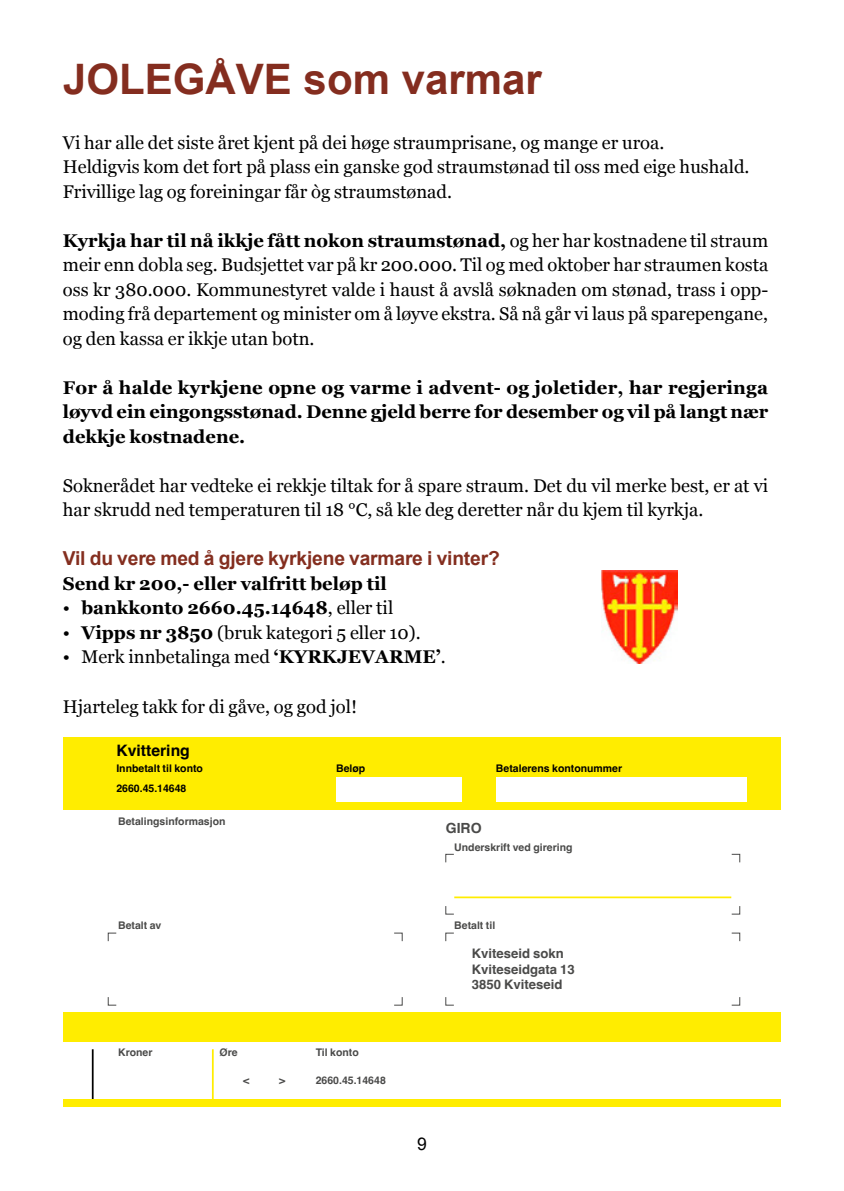
<style>
.page{position:relative;width:844px;height:1191px;background:#fff}
.page>*{position:absolute;margin:0;border:0;box-sizing:border-box;transform-origin:0 0}
.t1{font:700 42px "Arial";color:#842d1f}
.t2{font:700 19.25px "Arial";letter-spacing:-.01em;color:#842e1f}
.t3{font:18.38px/24.5px "Georgia";color:#000}
.t4{font:700 18.38px/24.5px "Georgia";color:#000;text-align:justify}
.t5{font:17.5px "Arial";color:#000}
.t6{font:700 15.75px "Helvetica";color:#000}
.t7{font:700 14px "Helvetica";color:#4a4a49}
.t8{font:700 13.12px/15.8px "Helvetica";color:#4a4a49}
.t9{font:700 10.5px "Helvetica";color:#4a4a49}
.t10{font:700 10.5px "Helvetica";color:#000}
.s1{font-weight:700}
.s2{font-weight:400}
</style>
<div class="page">
<div style="left:63px;top:737px;width:717px;height:73px;background:#ffed00"></div>
<hr style="left:212px;top:1049px;width:2px;height:53px;background:#ffed00">
<hr style="left:92px;top:1049px;width:2px;height:53px;background:#000">
<hr style="left:454px;top:896px;width:277px;height:2px;background:#ffed00">
<div style="left:336px;top:777px;width:125px;height:25px;background:#fff"></div>
<div style="left:496px;top:777px;width:250px;height:25px;background:#fff"></div>
<div style="left:63px;top:1012px;width:717px;height:29px;background:#ffed00"></div>
<div style="left:63px;top:1099px;width:717px;height:7px;background:#ffed00"></div>
<svg style="left:107px;top:932px;width:10px;height:10px"></svg>
<svg style="left:107px;top:997px;width:10px;height:9px"></svg>
<svg style="left:394px;top:997px;width:9px;height:9px"></svg>
<svg style="left:394px;top:932px;width:9px;height:10px"></svg>
<svg style="left:445px;top:853px;width:9px;height:10px"></svg>
<svg style="left:445px;top:906px;width:9px;height:9px"></svg>
<svg style="left:731px;top:906px;width:9px;height:9px"></svg>
<svg style="left:731px;top:853px;width:9px;height:10px"></svg>
<svg style="left:445px;top:932px;width:9px;height:10px"></svg>
<svg style="left:445px;top:997px;width:9px;height:9px"></svg>
<svg style="left:731px;top:997px;width:9px;height:9px"></svg>
<svg style="left:731px;top:932px;width:9px;height:10px"></svg>
<img style="left:601px;top:570px;width:76px;height:93px">
<h1 class="t1" style="left:63px;top:51px;width:480px">JOLEGÅVE som varmar</h1>
<p class="t3" style="left:63px;top:129px;width:688px">Vi har alle det siste året kjent på dei høge straumprisane, og mange er uroa.<br>Heldigvis kom det fort på plass ein ganske god straumstønad til oss med eige hushald.<br>Frivillige lag og foreiningar får òg straumstønad.</p>
<p class="t3" style="left:63px;top:227px;width:707px;text-align:justify"><span class="s1">Kyrkja har til nå ikkje fått nokon straumstønad,</span> og her har kostnadene til straum meir enn dobla seg. Budsjettet var på kr 200.000. Til og med oktober har straumen kosta oss kr 380.000. Kommunestyret valde i haust å avslå søknaden om stønad, trass i opp&shy;moding frå departement og minister om å løyve ekstra. Så nå går vi laus på sparepengane, og den kassa er ikkje utan botn.</p>
<p class="t4" style="left:63px;top:374px;width:706px">For å halde kyrkjene opne og varme i advent- og joletider, har regjeringa løyvd ein eingongsstønad. Denne gjeld berre for desember og vil på langt nær dekkje kostnadene.</p>
<p class="t3" style="left:63px;top:472px;width:706px">Soknerådet har vedteke ei rekkje tiltak for å spare straum. Det du vil merke best, er at vi har skrudd ned temperaturen til 18 °C, så kle deg deretter når du kjem til kyrkja.</p>
<p class="t2" style="left:63px;top:546px;width:438px">Vil du vere med å gjere kyrkjene varmare i vinter?</p>
<p class="t4" style="left:63px;top:570px;width:325px">Send kr 200,- eller valfritt beløp til</p>
<p class="t4" style="left:63px;top:595px;width:332px"><span class="s2">•</span> bankkonto 2660.45.14648<span class="s2">, eller til</span></p>
<p class="t3" style="left:63px;top:619px;width:359px">• <span class="s1">Vipps nr 3850</span> (bruk kategori 5 eller 10).</p>
<p class="t3" style="left:63px;top:644px;width:384px">• Merk innbetalinga med <span class="s1">‘KYRKJEVARME’</span>.</p>
<p class="t3" style="left:63px;top:693px;width:296px">Hjarteleg takk for di gåve, og god jol!</p>
<p class="t6" style="left:116px;top:740px;width:75px">Kvittering</p>
<p class="t10" style="left:116px;top:762px;width:88px">Innbetalt til konto</p>
<p class="t10" style="left:336px;top:762px;width:31px">Beløp</p>
<p class="t10" style="left:496px;top:762px;width:128px">Betalerens kontonummer</p>
<p class="t10" style="left:116px;top:782px;width:72px">2660.45.14648</p>
<p class="t9" style="left:118px;top:815px;width:109px">Betalingsinformasjon</p>
<p class="t7" style="left:445px;top:819px;width:37px">GIRO</p>
<p class="t9" style="left:454px;top:841px;width:120px">Underskrift ved girering</p>
<p class="t9" style="left:118px;top:918px;width:45px">Betalt av</p>
<p class="t9" style="left:454px;top:918px;width:42px">Betalt til</p>
<p class="t9" style="left:118px;top:1045px;width:36px">Kroner</p>
<p class="t9" style="left:219px;top:1045px;width:20px">Øre</p>
<p class="t9" style="left:315px;top:1045px;width:45px">Til konto</p>
<p class="t9" style="left:243px;top:1074px;width:8px">&lt;</p>
<p class="t9" style="left:279px;top:1074px;width:8px">&gt;</p>
<p class="t9" style="left:315px;top:1074px;width:72px">2660.45.14648</p>
<p class="t5" style="left:417px;top:1132px;width:11px">9</p>
<p class="t8" style="left:471px;top:946px;width:105px">Kviteseid sokn<br>Kviteseidgata 13<br>3850 Kviteseid</p>
</div>
